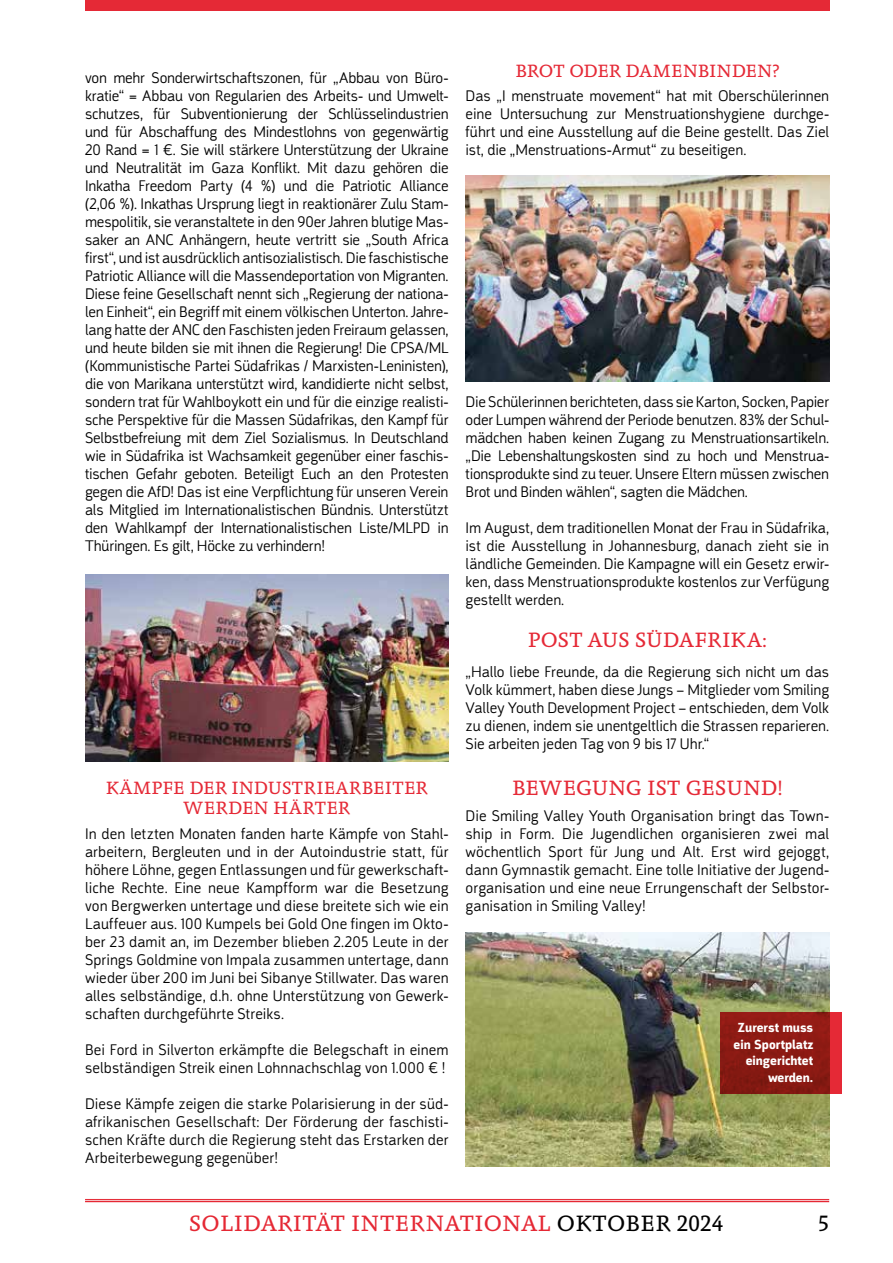
<style>
.page{position:relative;width:893px;height:1263px;background:#fff}
.page>*{position:absolute;margin:0;border:0;box-sizing:border-box;transform-origin:0 0}
.t1{font:22.5px "Absara TF";letter-spacing:.01em;color:#e52834}
.t2{font:22.5px "Absara TF";color:#000}
.t3{font:21px "Absara";letter-spacing:-.01em;color:#e52936}
.t4{font:18px/19.5px "Absara";letter-spacing:-.005em;color:#e52936;text-align:center}
.t5{font:300 15.75px/18px "Argumentum W01";color:#000;text-align:justify}
.t6{font:700 13.5px/16.5px "Argumentum W01";color:#fff;text-align:right}
.s1{color:#000}
</style>
<div class="page">
<img style="left:85px;top:574px;width:364px;height:188px">
<img style="left:466px;top:175px;width:363px;height:206px">
<img style="left:466px;top:932px;width:363px;height:235px">
<svg style="left:721px;top:1012px;width:121px;height:82px;fill:#8d1a13"></svg>
<div style="left:85px;top:0;width:744px;height:11px;background:#e52936"></div>
<hr style="left:85px;top:1199px;width:744px;height:1px;background:#e52834">
<hr style="left:85px;top:1201px;width:744px;height:1px;background:#e52834">
<p class="t5" style="left:85px;top:69px;width:365px">von mehr Sonderwirtschaftszonen, für „Abbau von Büro&shy;kratie“ = Abbau von Regularien des Arbeits- und Umwelt&shy;schutzes, für Subventionierung der Schlüsselindustrien und für Abschaffung des Mindestlohns von gegenwärtig 20 Rand = 1 €. Sie will stärkere Unterstützung der Ukraine und Neutralität im Gaza Konflikt. Mit dazu gehören die Inkatha Freedom Party (4 %) und die Patriotic Alliance (2,06 %). Inkathas Ursprung liegt in reaktionärer Zulu Stam&shy;mespolitik, sie veranstaltete in den 90er Jahren blutige Mas&shy;saker an ANC Anhängern, heute vertritt sie „South Africa first“, und ist ausdrücklich antisozialistisch. Die faschistische Patriotic Alliance will die Massendeportation von Migranten.<br>Diese feine Gesellschaft nennt sich „Regierung der nationa&shy;len Einheit“, ein Begriff mit einem völkischen Unterton. Jahre&shy;lang hatte der ANC den Faschisten jeden Freiraum gelassen, und heute bilden sie mit ihnen die Regierung! Die CPSA/ML (Kommunistische Partei Südafrikas / Marxisten-Leninisten), die von Marikana unterstützt wird, kandidierte nicht selbst, sondern trat für Wahlboykott ein und für die einzige realisti&shy;sche Perspektive für die Massen Südafrikas, den Kampf für Selbstbefreiung mit dem Ziel Sozialismus. In Deutschland wie in Südafrika ist Wachsamkeit gegenüber einer faschis&shy;tischen Gefahr geboten. Beteiligt Euch an den Protesten gegen die AfD! Das ist eine Verpflichtung für unseren Verein als Mitglied im Internationalistischen Bündnis. Unterstützt den Wahlkampf der Internationalistischen Liste/MLPD in Thüringen. Es gilt, Höcke zu verhindern!</p>
<p class="t4" style="left:106px;top:779px;width:324px">KÄMPFE DER INDUSTRIEARBEITER<br>WERDEN HÄRTER</p>
<p class="t5" style="left:85px;top:825px;width:365px">In den letzten Monaten fanden harte Kämpfe von Stahl&shy;arbeitern, Bergleuten und in der Autoindustrie statt, für höhere Löhne, gegen Entlassungen und für gewerkschaft&shy;liche Rechte. Eine neue Kampfform war die Besetzung von Bergwerken untertage und diese breitete sich wie ein Lauffeuer aus. 100 Kumpels bei Gold One fingen im Okto&shy;ber 23 damit an, im Dezember blieben 2.205 Leute in der Springs Goldmine von Impala zusammen untertage, dann wieder über 200 im Juni bei Sibanye Stillwater. Das waren alles selbständige, d.h. ohne Unterstützung von Gewerk&shy;schaften durchgeführte Streiks.</p>
<p class="t5" style="left:85px;top:1041px;width:365px">Bei Ford in Silverton erkämpfte die Belegschaft in einem selbständigen Streik einen Lohnnachschlag von 1.000 € !</p>
<p class="t5" style="left:85px;top:1095px;width:365px">Diese Kämpfe zeigen die starke Polarisierung in der süd&shy;afrikanischen Gesellschaft: Der Förderung der faschisti&shy;schen Kräfte durch die Regierung steht das Erstarken der Arbeiterbewegung gegenüber!</p>
<p class="t4" style="left:515px;top:61px;width:266px">BROT ODER DAMENBINDEN?</p>
<p class="t5" style="left:466px;top:87px;width:365px">Das „I menstruate movement“ hat mit Oberschülerinnen eine Untersuchung zur Menstruationshygiene durchge&shy;führt und eine Ausstellung auf die Beine gestellt. Das Ziel ist, die „Menstruations-Armut“ zu beseitigen.</p>
<p class="t5" style="left:466px;top:393px;width:365px">Die Schülerinnen berichteten, dass sie Karton, Socken, Papier oder Lumpen während der Periode benutzen. 83% der Schul&shy;mädchen haben keinen Zugang zu Menstruationsartikeln. „Die Lebenshaltungskosten sind zu hoch und Menstrua&shy;tionsprodukte sind zu teuer. Unsere Eltern müssen zwischen Brot und Binden wählen“, sagten die Mädchen.</p>
<p class="t5" style="left:466px;top:519px;width:365px">Im August, dem traditionellen Monat der Frau in Südafrika, ist die Ausstellung in Johannesburg, danach zieht sie in ländliche Gemeinden. Die Kampagne will ein Gesetz erwir&shy;ken, dass Menstruationsprodukte kostenlos zur Verfügung gestellt werden.</p>
<h2 class="t3" style="left:528px;top:627px;width:241px">POST AUS SÜDAFRIKA:</h2>
<p class="t5" style="left:466px;top:663px;width:365px">„Hallo liebe Freunde, da die Regierung sich nicht um das Volk kümmert, haben diese Jungs – Mitglieder vom Smiling Valley Youth Development Project – entschieden, dem Volk zu dienen, indem sie unentgeltlich die Strassen reparieren.<br>Sie arbeiten jeden Tag von 9 bis 17 Uhr.“</p>
<h2 class="t3" style="left:512px;top:776px;width:272px">BEWEGUNG IST GESUND!</h2>
<p class="t5" style="left:466px;top:807px;width:365px">Die Smiling Valley Youth Organisation bringt das Town&shy;ship in Form. Die Jugendlichen organisieren zwei mal wöchentlich Sport für Jung und Alt. Erst wird gejoggt, dann Gymnastik gemacht. Eine tolle Initiative der Jugend&shy;organisation und eine neue Errungenschaft der Selbstor&shy;ganisation in Smiling Valley!</p>
<p class="t6" style="left:734px;top:1019px;width:81px">Zurerst muss ein Sportplatz eingerichtet werden.</p>
<h1 class="t1" style="left:189px;top:1210px;width:536px">SOLIDARITÄT INTERNATIONAL <span class="s1">OKTOBER 2024</span></h1>
<h1 class="t2" style="left:818px;top:1210px;width:13px">5</h1>
</div>
